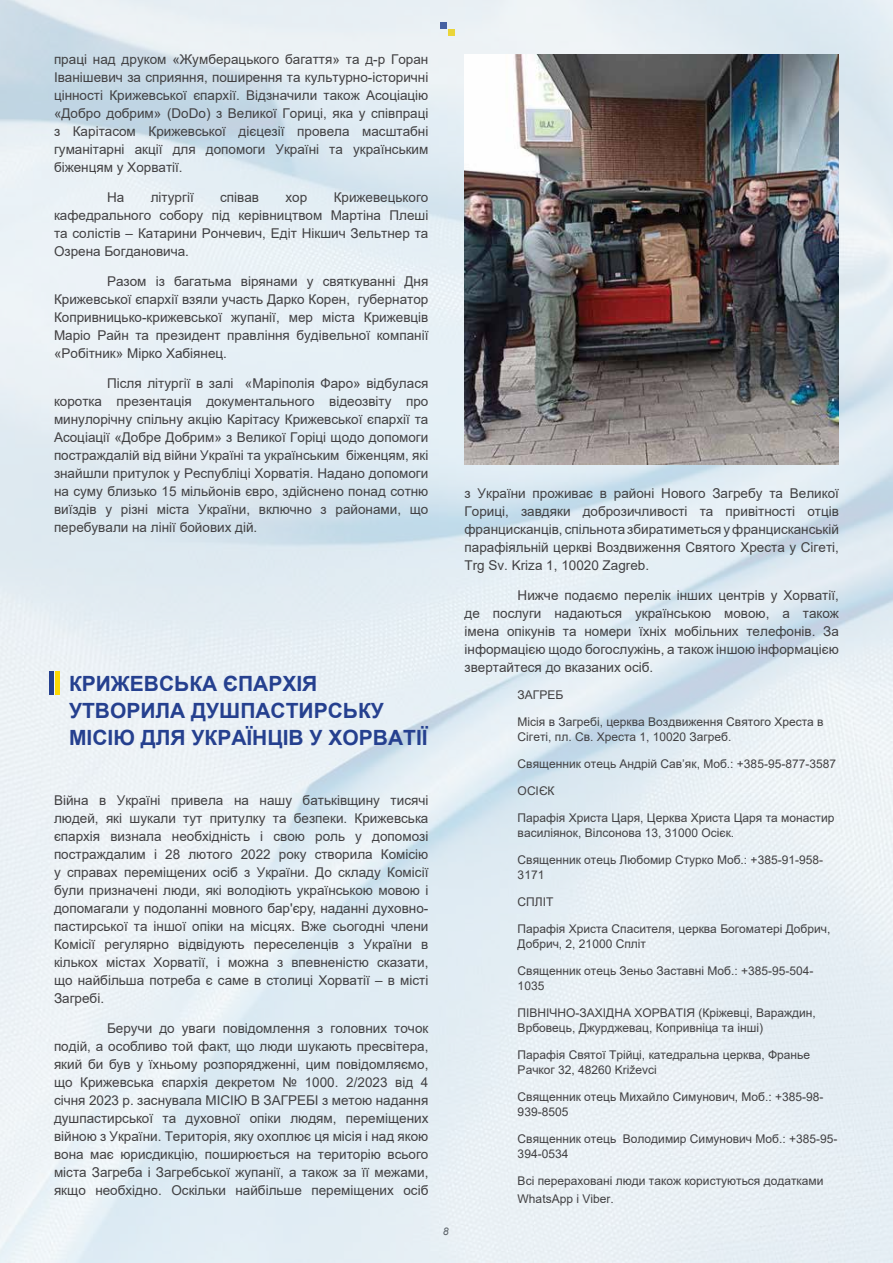
<style>
.page{position:relative;width:893px;height:1263px;background:#fff}
.page>*{position:absolute;margin:0;border:0;box-sizing:border-box;transform-origin:0 0}
.t1{font:700 21px/27px "Arial";color:#25408f}
.t2{font:13.5px/18px "Arial";color:#414042;text-align:justify}
.t3{font:12px/15px "Arial";color:#414042}
.t4{font:italic 10.5px "Arial";color:#414042}
</style>
<div class="page">
<img style="left:0;top:0;width:893px;height:1263px">
<img style="left:465px;top:54px;width:374px;height:411px">
<hr style="left:49px;top:672px;width:4px;height:23px;background:#25408f">
<hr style="left:55px;top:672px;width:4px;height:23px;background:#fdd905">
<p class="t2" style="left:54px;top:50px;width:376px">праці над друком «Жумберацького багаття» та д-р Горан Іванішевич за сприяння, поширення та культурно-історичні цінності Крижевської єпархії. Відзначили також Асоціацію «Добро добрим» (DoDo) з Великої Гориці, яка у співпраці з Карітасом Крижевської дієцезії провела масштабні гуманітарні акції для допомоги Україні та українським біженцям у Хорватії.</p>
<p class="t2" style="left:107px;top:188px;width:19px">На</p>
<p class="t2" style="left:151px;top:188px;width:44px">літургії</p>
<p class="t2" style="left:220px;top:188px;width:40px">співав</p>
<p class="t2" style="left:285px;top:188px;width:23px">хор</p>
<p class="t2" style="left:54px;top:188px;width:376px;text-indent:280px">Крижевецького кафедрального собору під керівництвом Мартіна Плеші та солістів – Катарини Рончевич, Едіт Нікшич Зельтнер та Озрена Богдановича.</p>
<p class="t2" style="left:54px;top:272px;width:376px;text-indent:53px">Разом із багатьма вірянами у святкуванні Дня Крижевської єпархії взяли участь Дарко Корен, губернатор Копривницько-крижевської жупанії, мер міста Крижевців Маріо Райн та президент правління будівельної компанії «Робітник» Мірко Хабіянец.</p>
<p class="t2" style="left:54px;top:374px;width:376px;text-indent:53px">Після літургії в залі «Маріполія Фаро» відбулася коротка презентація документального відеозвіту про минулорічну спільну акцію Карітасу Крижевської єпархії та Асоціації «Добре Добрим» з Великої Горіці щодо допомоги постраждалій від війни Україні та українським біженцям, які знайшли притулок у Республіці Хорватія. Надано допомоги на суму близько 15 мільйонів євро, здійснено понад сотню виїздів у різні міста України, включно з районами, що перебували на лінії бойових дій.</p>
<h1 class="t1" style="left:69px;top:670px;width:360px">КРИЖЕВСЬКА ЄПАРХІЯ<br>УТВОРИЛА ДУШПАСТИРСЬКУ<br>МІСІЮ ДЛЯ УКРАЇНЦІВ У ХОРВАТІЇ</h1>
<p class="t2" style="left:54px;top:791px;width:376px">Війна в Україні привела на нашу батьківщину тисячі людей, які шукали тут притулку та безпеки. Крижевська єпархія визнала необхідність і свою роль у допомозі постраждалим і 28 лютого 2022 року створила Комісію у справах переміщених осіб з України. До складу Комісії були призначені люди, які володіють українською мовою і допомагали у подоланні мовного бар'єру, наданні духовно&shy;пастирської та іншої опіки на місцях. Вже сьогодні члени Комісії регулярно відвідують переселенців з України в кількох містах Хорватії, і можна з впевненістю сказати, що найбільша потреба є саме в столиці Хорватії – в місті Загребі.</p>
<p class="t2" style="left:54px;top:1019px;width:376px;text-indent:53px">Беручи до уваги повідомлення з головних точок подій, а особливо той факт, що люди шукають пресвітера, який би був у їхньому розпорядженні, цим повідомляємо, що Крижевська єпархія декретом № 1000. 2/2023 від 4 січня 2023 р. заснувала МІСІЮ В ЗАГРЕБІ з метою надання душпастирської та духовної опіки людям, переміщених війною з України. Територія, яку охоплює ця місія і над якою вона має юрисдикцію, поширюється на територію всього міста Загреба і Загребської жупанії, а також за її межами, якщо необхідно. Оскільки найбільше переміщених осіб</p>
<p class="t4" style="left:443px;top:1224px;width:7px">8</p>
<p class="t2" style="left:465px;top:484px;width:376px">з України проживає в районі Нового Загребу та Великої Гориці, завдяки доброзичливості та привітності отців францисканців, спільнота збиратиметься у францисканській парафіяльній церкві Воздвиження Святого Хреста у Сігеті, Trg Sv. Kriza 1, 10020 Zagreb.</p>
<p class="t2" style="left:465px;top:586px;width:376px;text-indent:53px">Нижче подаємо перелік інших центрів у Хорватії, де послуги надаються українською мовою, а також імена опікунів та номери їхніх мобільних телефонів. За інформацією щодо богослужінь, а також іншою інформацією звертайтеся до вказаних осіб.</p>
<p class="t3" style="left:518px;top:687px;width:47px">ЗАГРЕБ</p>
<p class="t3" style="left:518px;top:714px;width:307px">Місія в Загребі, церква Воздвиження Святого Хреста в<br>Сігеті, пл. Св. Хреста 1, 10020 Загреб.</p>
<p class="t3" style="left:518px;top:756px;width:320px">Священник отець Андрій Сав’як, Моб.: +385-95-877-3587</p>
<p class="t3" style="left:518px;top:783px;width:38px">ОСІЄК</p>
<p class="t3" style="left:518px;top:810px;width:318px">Парафія Христа Царя, Церква Христа Царя та монастир василіянок, Вілсонова 13, 31000 Осієк.</p>
<p class="t3" style="left:518px;top:852px;width:307px">Священник отець Любомир Стурко Моб.: +385-91-958-<br>3171</p>
<p class="t3" style="left:518px;top:894px;width:37px">СПЛІТ</p>
<p class="t3" style="left:518px;top:921px;width:314px">Парафія Христа Спасителя, церква Богоматері Добрич,<br>Добрич, 2, 21000 Спліт</p>
<p class="t3" style="left:518px;top:963px;width:297px">Священник отець Зеньо Заставні Моб.: +385-95-504-<br>1035</p>
<p class="t3" style="left:518px;top:1005px;width:300px">ПІВНІЧНО-ЗАХІДНА ХОРВАТІЯ (Кріжевці, Вараждин,<br>Врбовець, Джурджевац, Копривніца та інші)</p>
<p class="t3" style="left:518px;top:1047px;width:294px">Парафія Святої Трійці, катедральна церква, Франье<br>Рачког 32, 48260 Križevci</p>
<p class="t3" style="left:518px;top:1089px;width:307px">Священник отець Михайло Симунович, Моб.: +385-98-<br>939-8505</p>
<p class="t3" style="left:518px;top:1131px;width:321px">Священник отець Володимир Симунович Моб.: +385-95-<br>394-0534</p>
<p class="t3" style="left:518px;top:1172px;width:307px;line-height:18px">Всі перераховані люди також користуються додатками<br>WhatsApp і Viber.</p>
</div>
